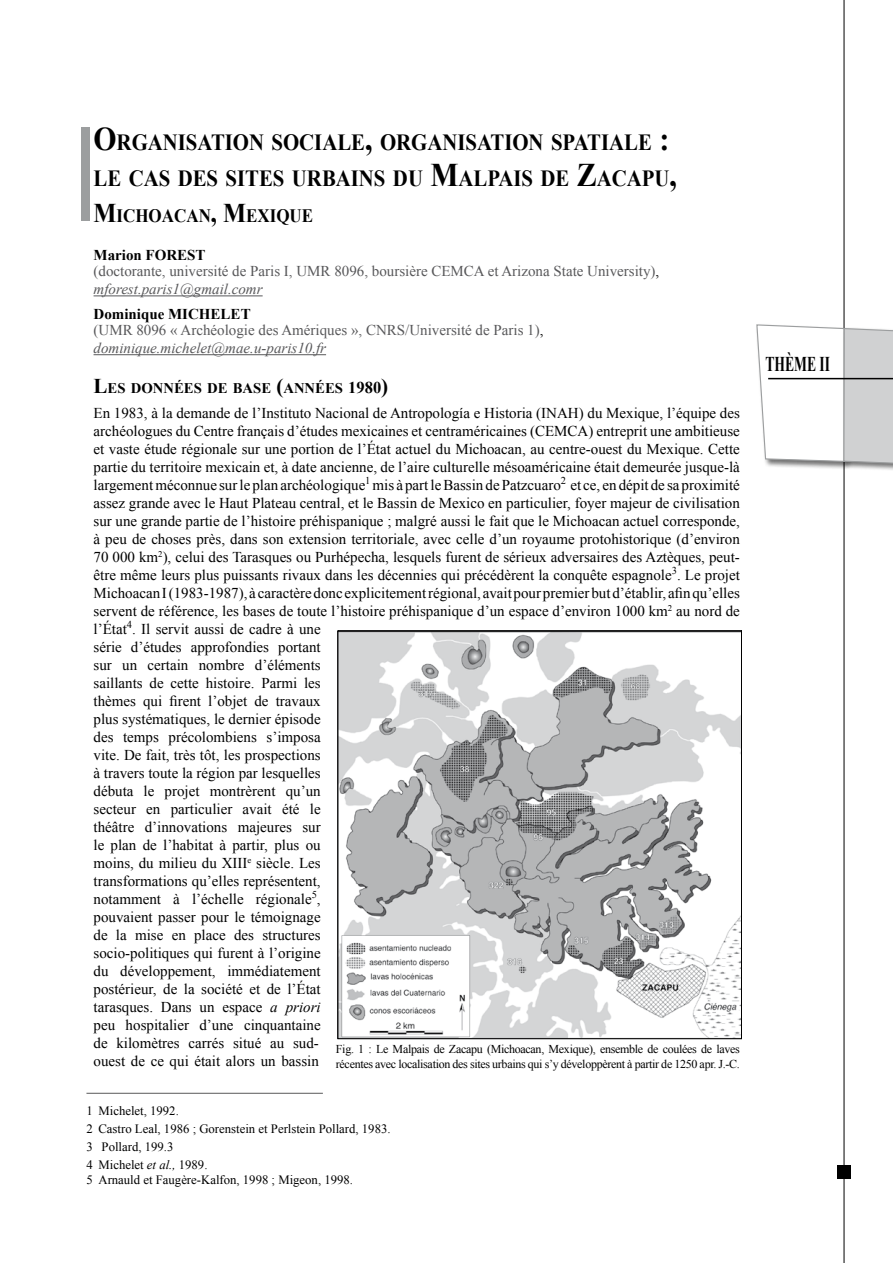
<style>
.page{position:relative;width:893px;height:1263px;background:#fff}
.page>*{position:absolute;margin:0;border:0;box-sizing:border-box;transform-origin:0 0}
.t1{font:700 23.1px/36px "Times New Roman";color:#000;scale:.9 1}
.t2{font:700 21px "Times New Roman";color:#000;scale:.65 1}
.t3{font:700 18.9px "Times New Roman";color:#000;scale:.9 1}
.t4{font:15px/18px "Times New Roman";color:#000}
.t5{font:15px/16.5px "Times New Roman";color:#58585a}
.t6{font:italic 15px "Times New Roman";color:#58585a}
.t7{font:700 15px "Times New Roman";color:#000}
.t8{font:700 14.7px "Times New Roman";color:#000}
.t9{font:12.75px/18px "Times New Roman";color:#000}
.t10{font:12px/15px "Times New Roman";letter-spacing:-.025em;color:#000}
.s1{font-size:33px}
.s2{font-size:27px}
.s3{font-weight:700;color:#000}
.s4{color:#000}
.s5{font-size:21px}
.s6{font-size:16.5px}
.s7{font-style:italic}
</style>
<div class="page">
<div style="left:837px;top:1165px;width:14px;height:13px;background:#000"></div>
<hr style="left:844px;top:0;width:1px;height:1263px;background:#000">
<div style="left:755px;top:324px;width:98px;height:146px;background:#000;opacity:.55"></div>
<div style="left:842px;top:327px;width:51px;height:145px;background:#000;opacity:.55"></div>
<svg style="left:756px;top:324px;width:137px;height:141px"></svg>
<hr style="left:768px;top:378px;width:125px;height:1px;background:#000">
<hr style="left:94px;top:295px;width:169px;height:1px;background:#58585a">
<hr style="left:94px;top:354px;width:232px;height:1px;background:#58585a">
<div style="left:81px;top:128px;width:8px;height:93px;background:#9c9e9f"></div>
<hr style="left:86px;top:1093px;width:237px;height:1px;background:#58585a">
<img style="left:340px;top:632px;width:400px;height:405px">
<h1 class="t1" style="left:94px;top:124px;width:650px"><span class="s1">O</span>RGANISATION SOCIALE<span class="s1">,</span> ORGANISATION SPATIALE <span class="s1">:<br></span>LE CAS DES SITES URBAINS DU <span class="s1">M</span>ALPAIS DE <span class="s1">Z</span>ACAPU<span class="s1">,</span></h1>
<p class="t3" style="left:94px;top:203px;width:246px"><span class="s2">M</span>ICHOACAN<span class="s2">, M</span>EXIQUE</p>
<p class="t7" style="left:94px;top:244px;width:64px">Marion FORE</p>
<p class="t5" style="left:94px;top:246px;width:567px;text-indent:94px"><span class="s3">ST<br></span>(doctorante, université de Paris I, UMR 8096, boursière CEMCA et Arizona State University)<span class="s4">,</span></p>
<p class="t6" style="left:94px;top:279px;width:171px">mforest.paris1@gmail.comr</p>
<p class="t5" style="left:94px;top:305px;width:451px"><span class="s3">Dominique MICHELET<br></span>(UMR 8096 « Archéologie des Amériques », CNRS/Université de Paris 1)<span class="s4">,</span></p>
<p class="t6" style="left:94px;top:338px;width:234px">dominique.michelet@mae.u-paris10.fr</p>
<p class="t8" style="left:94px;top:378px;width:296px"><span class="s5">L</span>ES DONNÉES DE BASE <span class="s5">(</span>ANNÉES <span class="s6">1980</span><span class="s5">)</span></p>
<p class="t4" style="left:94px;top:404px;width:648px">En 1983, à la demande de l’Instituto Nacional de Antropología e Historia (INAH) du Mexique, l’équipe des archéologues du Centre français d’études mexicaines et centraméricaines (CEMCA) entreprit une ambitieuse et vaste étude régionale sur une portion de l’État actuel du Michoacan, au centre-ouest du Mexique. Cette partie du territoire mexicain et, à date ancienne, de l’aire culturelle mésoaméricaine était demeurée jusque-là largement méconnue sur le plan archéologique<sup>1</sup> mis à part le Bassin de Patzcuaro<sup>2</sup> et ce, en dépit de sa proximité assez grande avec le Haut Plateau central, et le Bassin de Mexico en particulier, foyer majeur de civilisation sur une grande partie de l’histoire préhispanique ; malgré aussi le fait que le Michoacan actuel corresponde, à peu de choses près, dans son extension territoriale, avec celle d’un royaume protohistorique (d’environ 70 000 km<sup>2</sup>), celui des Tarasques ou Purhépecha, lesquels furent de sérieux adversaires des Aztèques, peut&shy;être même leurs plus puissants rivaux dans les décennies qui précédèrent la conquête espagnole<sup>3</sup>. Le projet MichoacanI(1983-1987), à caractèredonc explicitementrégional, avaitpourpremierbutd’établir, afinqu’elles servent de référence, les bases de toute l’histoire préhispanique d’un espace d’environ 1000 km<sup>2</sup> au nord de l’État<sup>4</sup>. Il servit aussi de cadre à une<br>série d’études approfondies portant<br>sur un certain nombre d’éléments<br>saillants de cette histoire. Parmi les<br>thèmes qui firent l’objet de travaux<br>plus systématiques, le dernier épisode<br>des temps précolombiens s’imposa<br>vite. De fait, très tôt, les prospections<br>à travers toute la région par lesquelles<br>débuta le projet montrèrent qu’un<br>secteur en particulier avait été le<br>théâtre d’innovations majeures sur<br>le plan de l’habitat à partir, plus ou<br>moins, du milieu du xiii</p>
<p class="t4" style="left:94px;top:854px;width:229px;text-align:justify;text-indent:154px"><sup>e</sup> siècle. Les transformations qu’elles représentent, notamment à l’échelle régionale<sup>5</sup>, pouvaient passer pour le témoignage de la mise en place des structures socio-politiques qui furent à l’origine du développement, immédiatement postérieur, de la société et de l’État tarasques. Dans un espace <span class="s7">a priori </span>peu hospitalier d’une cinquantaine de kilomètres carrés situé au sud&shy;ouest de ce qui était alors un bassin</p>
<p class="t9" style="left:86px;top:1101px;width:306px">1 Michelet, 1992.<br>2 Castro Leal, 1986 ; Gorenstein et Perlstein Pollard, 1983.<br>3 Pollard, 199.3<br>4 Michelet <span class="s7">et al.,</span> 1989.</p>
<p class="t9" style="left:86px;top:1170px;width:268px">5 Arnauld et Faugère-Kalfon, 1998 ; Migeon, 1998.</p>
<p class="t10" style="left:336px;top:1041px;width:405px">Fig. 1 : Le Malpais de Zacapu (Michoacan, Mexique), ensemble de coulées de laves récentes avec localisation des sites urbains qui s’y développèrent à partir de 1250 apr. J.-C.</p>
<h2 class="t2" style="left:765px;top:350px;width:93px">THÈME II</h2>
</div>
